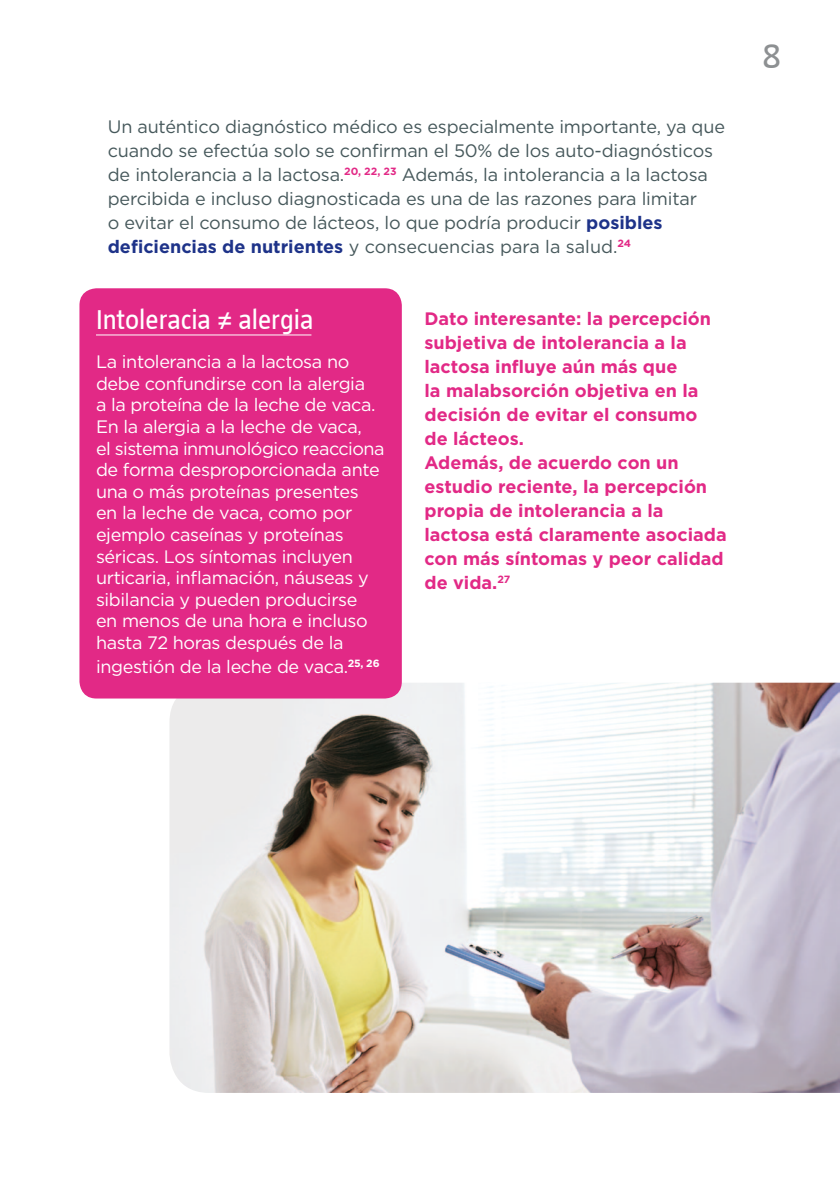
<style>
.page{position:relative;width:840px;height:1191px;background:#fff}
.page>*{position:absolute;margin:0;border:0;box-sizing:border-box;transform-origin:0 0}
.t1{font:36px "Taz";color:#8d9092}
.t2{font:28px "Taz";color:#fff}
.t3{font:18px/21.6px "Gotham";letter-spacing:-.02em;color:#fff}
.t4{font:18px/24px "Gotham";letter-spacing:-.01em;color:#46585b}
.t5{font:700 18px/24px "Gotham";color:#e22986}
.s1{font-weight:700;color:#1e3389}
</style>
<div class="page">
<img style="left:169px;top:682px;width:670px;height:411px">
<div style="left:79px;top:288px;width:322px;height:410px;background:#e22986;border-radius:17px"></div>
<hr style="left:96px;top:334px;width:215px;height:1px;background:#fff">
<p class="t4" style="left:108px;top:114px;width:618px">Un auténtico diagnóstico médico es especialmente importante, ya que cuando se efectúa solo se confirman el 50% de los auto-diagnósticos de intolerancia a la lactosa.<sup>20,</sup> <sup>22,</sup> <sup>23</sup> Además, la intolerancia a la lactosa percibida e incluso diagnosticada es una de las razones para limitar<br>o evitar el consumo de lácteos, lo que podría producir <span class="s1">posibles deficiencias de nutrientes</span> y consecuencias para la salud.<sup>24</sup></p>
<h2 class="t2" style="left:96px;top:304px;width:219px">Intoleracia ≠ alergia</h2>
<p class="t3" style="left:96px;top:350px;width:290px">La intolerancia a la lactosa no debe confundirse con la alergia<br>a la proteína de la leche de vaca.<br>En la alergia a la leche de vaca,<br>el sistema inmunológico reacciona de forma desproporcionada ante una o más proteínas presentes en la leche de vaca, como por ejemplo caseínas y proteínas séricas. Los síntomas incluyen urticaria, inflamación, náuseas y sibilancia y pueden producirse<br>en menos de una hora e incluso hasta 72 horas después de la</p>
<p class="t3" style="left:96px;top:655px;width:285px">ingestión de la leche de vaca.<sup>25,</sup> <sup>26</sup></p>
<p class="t5" style="left:424px;top:306px;width:303px">Dato interesante: la percepción subjetiva de intolerancia a la lactosa influye aún más que<br>la malabsorción objetiva en la decisión de evitar el consumo<br>de lácteos.<br>Además, de acuerdo con un estudio reciente, la percepción propia de intolerancia a la lactosa está claramente asociada con más síntomas y peor calidad de vida.<sup>27</sup></p>
<h1 class="t1" style="left:761px;top:37px;width:21px">8</h1>
</div>
